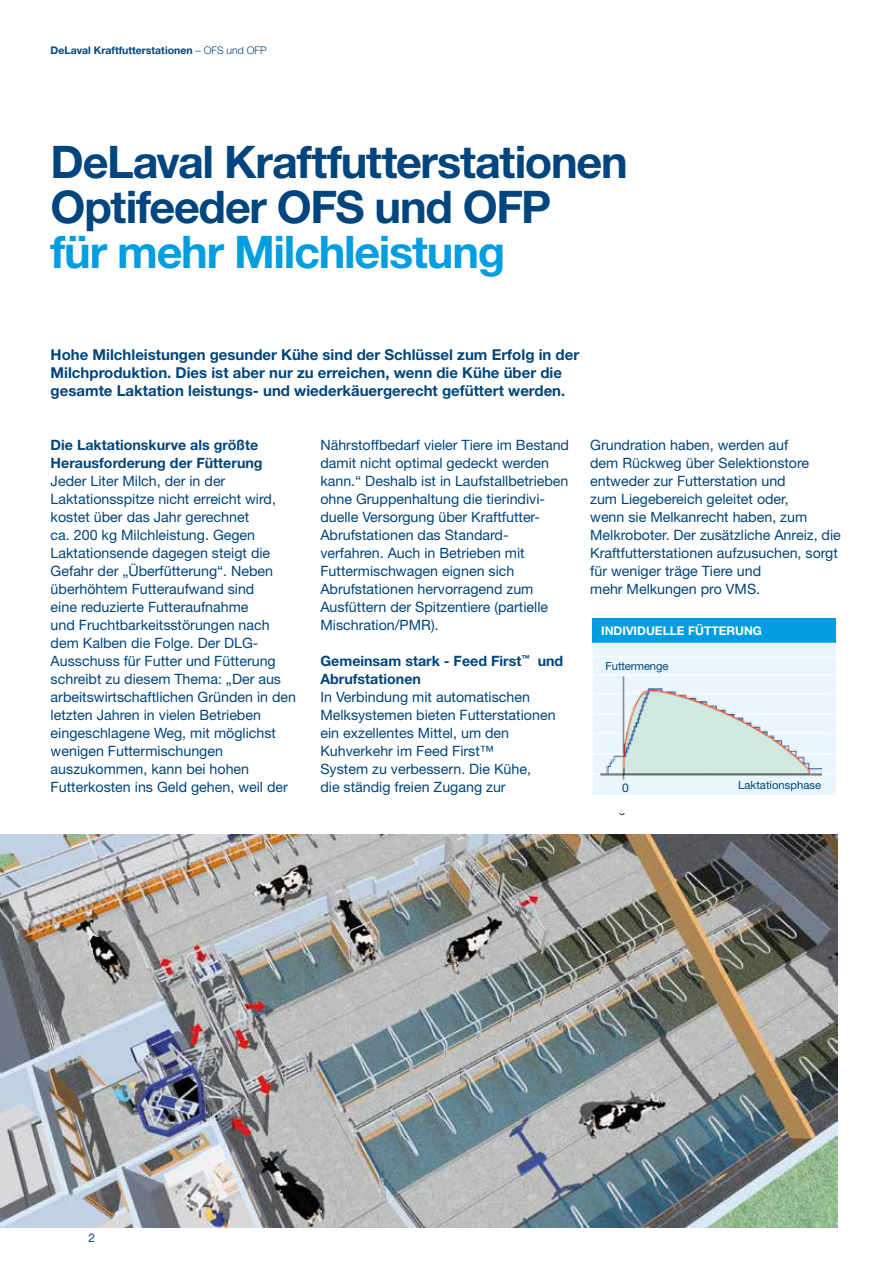
<style>
.page{position:relative;width:893px;height:1263px;background:#fff}
.page>*{position:absolute;margin:0;border:0;box-sizing:border-box;transform-origin:0 0}
.t1{font:700 45px/45px "Helvetica Neue LT Std";letter-spacing:-.03em;color:#00457d}
.t2{font:700 45px "Helvetica Neue LT Std";letter-spacing:-.03em;color:#009ee0}
._4_Ingress{font:700 15px/18px "Helvetica Neue LT Std";color:#00457d}
._5_Sub_headline_Body{font:14.25px/18px "Helvetica Neue LT Std";color:#00457d}
._2_Body_copy_text{font:14.25px/18px "Helvetica Neue LT Std";color:#00457d}
._5_Sub_headline_Body-2{font:700 14.25px/18px "Helvetica Neue LT Std";color:#00457d}
.t3{font:700 12px "Helvetica Neue LT Std";color:#fff}
._3_Body_copy_hanging{font:12px "Helvetica Neue LT Std";color:#00457d}
.Page_information{font:12px "Helvetica Neue LT Std";color:#00457d}
.Page_information-2{font:11.25px "Helvetica Neue LT Std";color:#00457d}
.t4{font:700 10.5px "Helvetica Neue LT Std";color:#00457d}
.s1{font-weight:300}
.s2{font-weight:700}
</style>
<div class="page">
<img style="left:0;top:834px;width:838px;height:393px">
<div style="left:593px;top:618px;width:243px;height:25px;background:#009ee0"></div>
<div style="left:593px;top:643px;width:243px;height:152px;background:#ebf6fc"></div>
<img style="left:599px;top:675px;width:222px;height:104px">
<p class="t4" style="left:51px;top:44px;width:218px">DeLaval Kraftfutterstationen <span class="s1">– OFS und OFP</span></p>
<p class="t1" style="left:51px;top:139px;width:579px">DeLaval Kraftfutterstationen<br>Optifeeder OFS und OFP</p>
<p class="t2" style="left:51px;top:224px;width:456px">für mehr Milchleistung</p>
<p class="_4_Ingress" style="left:51px;top:345px;width:530px">Hohe Milchleistungen gesunder Kühe sind der Schlüssel zum Erfolg in der<br>Milchproduktion. Dies ist aber nur zu erreichen, wenn die Kühe über die gesamte Laktation leistungs- und wiederkäuergerecht gefüttert werden.</p>
<p class="_5_Sub_headline_Body" style="left:51px;top:436px;width:247px"><span class="s2">Die Laktationskurve als größte Herausforderung der Fütterung </span>Jeder Liter Milch, der in der Laktationsspitze nicht erreicht wird, kostet über das Jahr gerechnet<br>ca. 200 kg Milchleistung. Gegen Laktationsende dagegen steigt die Gefahr der „Überfütterung“. Neben überhöhtem Futteraufwand sind<br>eine reduzierte Futteraufnahme<br>und Fruchtbarkeitsstörungen nach dem Kalben die Folge. Der DLG-Ausschuss für Futter und Fütterung schreibt zu diesem Thema: „Der aus arbeitswirtschaftlichen Gründen in den letzten Jahren in vielen Betrieben</p>
<p class="_5_Sub_headline_Body" style="left:51px;top:724px;width:239px">eingeschlagene Weg, mit möglichst wenigen Futtermischungen auszukommen, kann bei hohen<br>Futterkosten ins Geld gehen, weil der</p>
<p class="_5_Sub_headline_Body" style="left:320px;top:436px;width:250px">Nährstoffbedarf vieler Tiere im Bestand damit nicht optimal gedeckt werden kann.“ Deshalb ist in Laufstallbetrieben ohne Gruppenhaltung die tierindivi&shy;duelle Versorgung über Kraftfutter-Abrufstationen das Standard&shy;verfahren. Auch in Betrieben mit Futtermischwagen eignen sich Abrufstationen hervorragend zum Ausfüttern der Spitzentiere (partielle Mischration/PMR).</p>
<p class="_5_Sub_headline_Body-2" style="left:320px;top:652px;width:244px">Gemeinsam stark - Feed First<sup>™</sup> und<br>Abrufstationen</p>
<p class="_2_Body_copy_text" style="left:320px;top:688px;width:237px">In Verbindung mit automatischen<br>Melksystemen bieten Futterstationen ein exzellentes Mittel, um den<br>Kuhverkehr im Feed First™<br>System zu verbessern. Die Kühe,<br>die ständig freien Zugang zur</p>
<p class="_2_Body_copy_text" style="left:590px;top:436px;width:252px">Grundration haben, werden auf<br>dem Rückweg über Selektionstore entweder zur Futterstation und<br>zum Liegebereich geleitet oder,<br>wenn sie Melkanrecht haben, zum Melkroboter. Der zusätzliche Anreiz, die Kraftfutterstationen aufzusuchen, sorgt für weniger träge Tiere und<br>mehr Melkungen pro VMS.</p>
<p class="t3" style="left:601px;top:623px;width:162px">INDIVIDUELLE FÜTTERUNG</p>
<p class="Page_information-2" style="left:606px;top:659px;width:64px">Futtermenge</p>
<p class="_3_Body_copy_hanging" style="left:622px;top:781px;width:8px">0</p>
<p class="Page_information-2" style="left:738px;top:778px;width:84px">Laktationsphase</p>
<p class="Page_information" style="left:619px;top:804px;width:8px">0</p>
<p class="_3_Body_copy_hanging" style="left:89px;top:1231px;width:8px">2</p>
</div>
